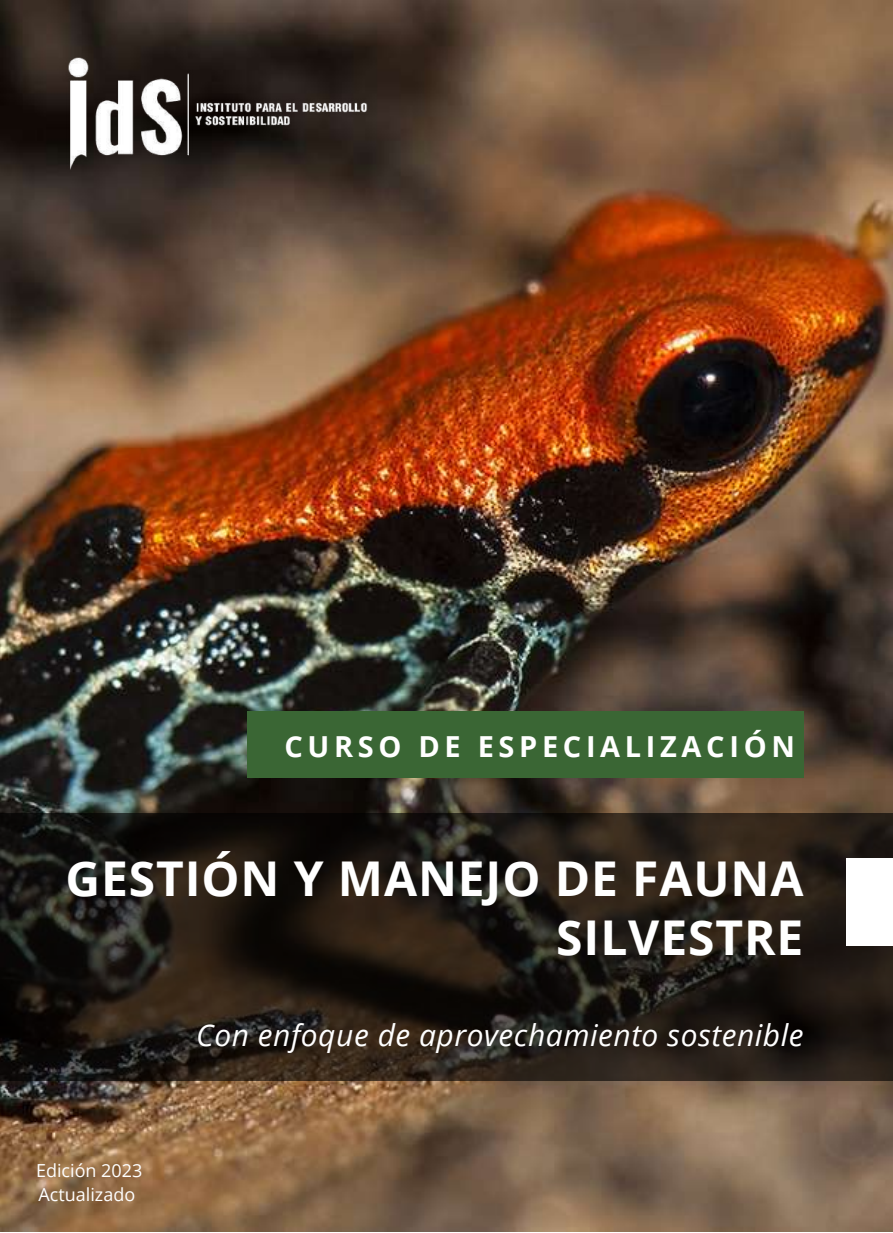
<style>
.page{position:relative;width:893px;height:1233px;background:#fff}
.page>*{position:absolute;margin:0;border:0;box-sizing:border-box;transform-origin:0 0}
.t1{font:700 48px/59.6px "Open Sans";letter-spacing:.02em;color:#fff;text-align:right}
.t2{font:italic 30px "Open Sans";letter-spacing:.02em;color:#fff}
.t3{font:700 28.95px "Open Sans";letter-spacing:.16em;color:#fff}
.t4{font:18px/24.8px "Open Sans";color:#fff}
</style>
<div class="page">
<img style="left:0;top:0;width:892px;height:1232px">
<svg style="left:0;top:813px;width:892px;height:268px;background:#221b14"></svg>
<div style="left:845px;top:858px;width:47px;height:88px;background:#fff"></div>
<div style="left:247px;top:712px;width:556px;height:66px;background:#3a6634"></div>
<img style="left:61px;top:52px;width:311px;height:124px">
<p class="t3" style="left:284px;top:726px;width:512px">CURSO DE ESPECIALIZACIÓN</p>
<h1 class="t1" style="left:66px;top:847px;width:739px">GESTIÓN Y MANEJO DE FAUNA<br>SILVESTRE</h1>
<p class="t4" style="left:36px;top:1157px;width:108px">Edición 2023<br>Actualizado</p>
<p class="t2" style="left:196px;top:1014px;width:609px">Con enfoque de aprovechamiento sostenible</p>
</div>
